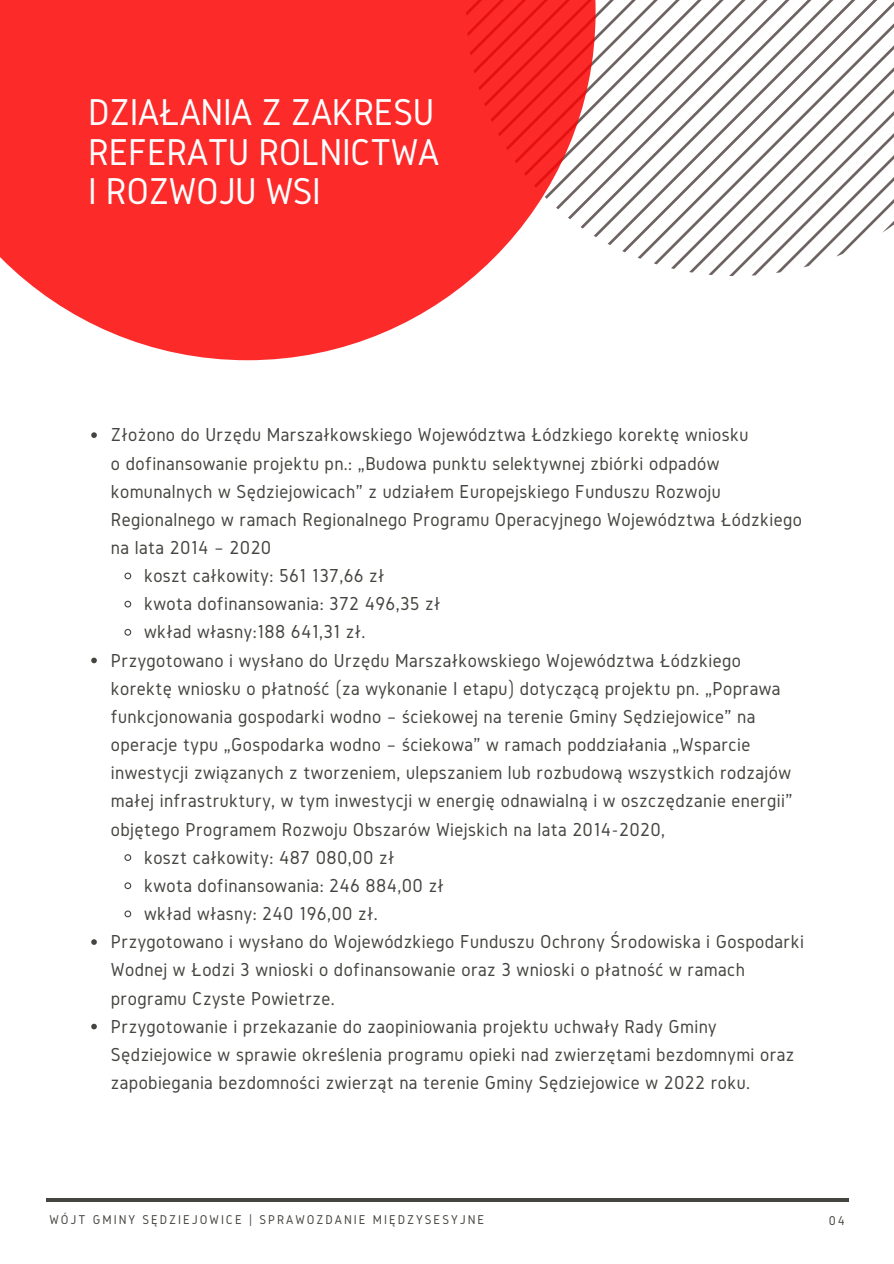
<style>
.page{position:relative;width:894px;height:1264px;background:#fff}
.page>*{position:absolute;margin:0;border:0;box-sizing:border-box;transform-origin:0 0}
.t1{font:38.85px "Gidole";letter-spacing:-.01em;color:#fff}
.t2{font:19.5px/28.2px "Gidole";letter-spacing:.02em;color:#444440}
.t3{font:13.2px "Gidole";letter-spacing:.15em;color:#444440}
</style>
<div class="page">
<svg style="left:595px;top:0;width:298px;height:275px"></svg>
<hr style="left:46px;top:1198px;width:802px;height:3px;background:#444440">
<svg style="left:0;top:0;width:595px;height:360px;fill:#fd2a2a"></svg>
<svg style="left:91px;top:432px;width:6px;height:6px"></svg>
<svg style="left:124px;top:572px;width:8px;height:8px"></svg>
<svg style="left:124px;top:600px;width:8px;height:8px"></svg>
<svg style="left:124px;top:628px;width:8px;height:8px"></svg>
<svg style="left:91px;top:657px;width:6px;height:6px"></svg>
<svg style="left:124px;top:854px;width:8px;height:7px"></svg>
<svg style="left:124px;top:882px;width:8px;height:8px"></svg>
<svg style="left:124px;top:910px;width:8px;height:8px"></svg>
<svg style="left:91px;top:939px;width:6px;height:5px"></svg>
<svg style="left:91px;top:1023px;width:6px;height:6px"></svg>
<p class="t1" style="left:88px;top:91px;width:347px">DZIAŁANIA Z ZAKRESU</p>
<p class="t1" style="left:88px;top:130px;width:352px">REFERATU ROLNICTWA</p>
<p class="t1" style="left:88px;top:170px;width:234px">I ROZWOJU WSI</p>
<p class="t2" style="left:111px;top:420px;width:692px">Złożono do Urzędu Marszałkowskiego Województwa Łódzkiego korektę wniosku<br>o dofinansowanie projektu pn.: „Budowa punktu selektywnej zbiórki odpadów komunalnych w Sędziejowicach” z udziałem Europejskiego Funduszu Rozwoju Regionalnego w ramach Regionalnego Programu Operacyjnego Województwa Łódzkiego na lata 2014 – 2020</p>
<p class="t2" style="left:144px;top:561px;width:242px">koszt całkowity: 561 137,66 zł</p>
<p class="t2" style="left:144px;top:589px;width:298px">kwota dofinansowania: 372 496,35 zł</p>
<p class="t2" style="left:144px;top:617px;width:223px">wkład własny:188 641,31 zł.</p>
<p class="t2" style="left:111px;top:645px;width:682px">Przygotowano i wysłano do Urzędu Marszałkowskiego Województwa Łódzkiego korektę wniosku o płatność (za wykonanie I etapu) dotyczącą projektu pn. „Poprawa funkcjonowania gospodarki wodno – ściekowej na terenie Gminy Sędziejowice” na operacje typu „Gospodarka wodno – ściekowa” w ramach poddziałania „Wsparcie inwestycji związanych z tworzeniem, ulepszaniem lub rozbudową wszystkich rodzajów małej infrastruktury, w tym inwestycji w energię odnawialną i w oszczędzanie energii” objętego Programem Rozwoju Obszarów Wiejskich na lata 2014-2020,</p>
<p class="t2" style="left:144px;top:843px;width:252px">koszt całkowity: 487 080,00 zł</p>
<p class="t2" style="left:144px;top:871px;width:301px">kwota dofinansowania: 246 884,00 zł</p>
<p class="t2" style="left:144px;top:899px;width:235px">wkład własny: 240 196,00 zł.</p>
<p class="t2" style="left:111px;top:927px;width:694px">Przygotowano i wysłano do Wojewódzkiego Funduszu Ochrony Środowiska i Gospodarki<br>Wodnej w Łodzi 3 wnioski o dofinansowanie oraz 3 wnioski o płatność w ramach programu Czyste Powietrze.</p>
<p class="t2" style="left:111px;top:1011px;width:685px">Przygotowanie i przekazanie do zaopiniowania projektu uchwały Rady Gminy<br>Sędziejowice w sprawie określenia programu opieki nad zwierzętami bezdomnymi oraz zapobiegania bezdomności zwierząt na terenie Gminy Sędziejowice w 2022 roku.</p>
<p class="t3" style="left:49px;top:1212px;width:436px">WÓJT GMINY SĘDZIEJOWICE | SPRAWOZDANIE MIĘDZYSESYJNE</p>
<p class="t3" style="left:828px;top:1213px;width:18px">04</p>
</div>
